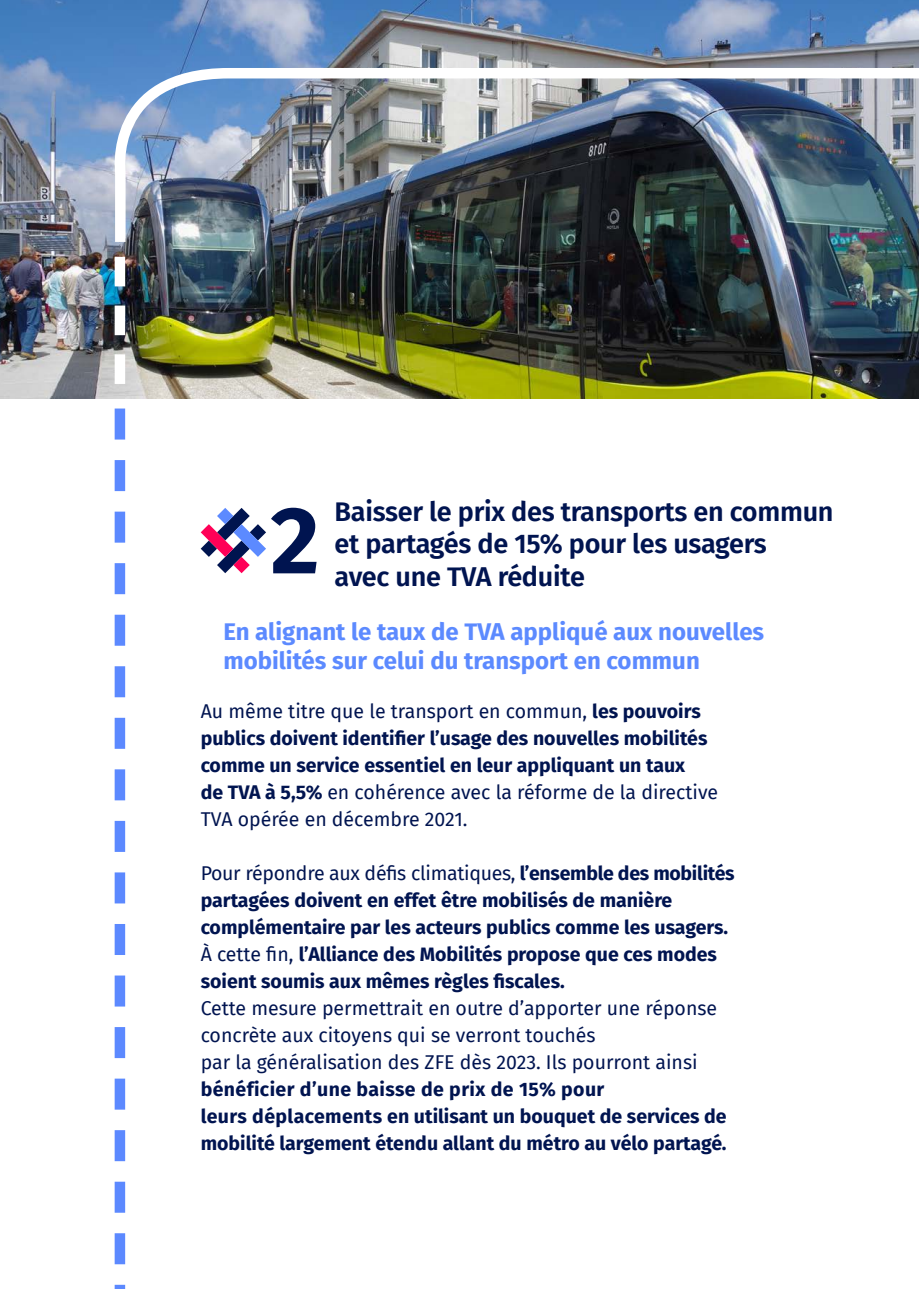
<style>
.page{position:relative;width:919px;height:1289px;background:#fff}
.page>*{position:absolute;margin:0;border:0;box-sizing:border-box;transform-origin:0 0}
.t1{font:600 27px/32.4px "Fira Sans";letter-spacing:-.01em;color:#001450}
.t2{font:700 24px/28.8px "Fira Sans";color:#5c8aff}
.t3{font:700 19.5px/27px "Fira Sans";color:#001450}
.t4{font:19.5px/27px "Fira Sans";color:#001450}
.s1{font-weight:400}
.s2{font-weight:700}
</style>
<div class="page">
<svg style="left:201px;top:507px;width:115px;height:66px"></svg>
<img style="left:0;top:0;width:918px;height:399px">
<img style="left:107px;top:63px;width:811px;height:189px">
<svg style="left:115px;top:408px;width:10px;height:880px"></svg>
<svg style="left:115px;top:257px;width:10px;height:127px"></svg>
<p class="t1" style="left:334px;top:493px;width:500px">Baisser le prix des transports en commun et partagés de 15% pour les usagers</p>
<p class="t1" style="left:334px;top:558px;width:252px">avec une TVA réduite</p>
<p class="t2" style="left:223px;top:615px;width:542px">En alignant le taux de TVA appliqué aux nouvelles mobilités sur celui du transport en commun</p>
<p class="t3" style="left:201px;top:696px;width:508px"><span class="s1">Au même titre que le transport en commun,</span> les pouvoirs publics doivent identifier l’usage des nouvelles mobilités comme un service essentiel en leur appliquant un taux</p>
<p class="t4" style="left:201px;top:778px;width:519px"><span class="s2">de TVA à 5,5%</span> en cohérence avec la réforme de la directive<br>TVA opérée en décembre 2021.</p>
<p class="t4" style="left:201px;top:859px;width:535px">Pour répondre aux défis climatiques, <span class="s2">l’ensemble des mobilités</span></p>
<p class="t3" style="left:201px;top:885px;width:529px">partagées doivent en effet être mobilisés de manière complémentaire par les acteurs publics comme les usagers.<br><span class="s1">À cette fin,</span> l’Alliance des Mobilités propose que ces modes soient soumis aux mêmes règles fiscales.</p>
<p class="t4" style="left:201px;top:994px;width:518px">Cette mesure permettrait en outre d’apporter une réponse concrète aux citoyens qui se verront touchés</p>
<p class="t4" style="left:201px;top:1048px;width:498px">par la généralisation des ZFE dès 2023. Ils pourront ainsi <span class="s2">bénéficier d’une baisse de prix de 15% pour</span></p>
<p class="t3" style="left:201px;top:1101px;width:527px">leurs déplacements en utilisant un bouquet de services de mobilité largement étendu allant du métro au vélo partagé.</p>
</div>
